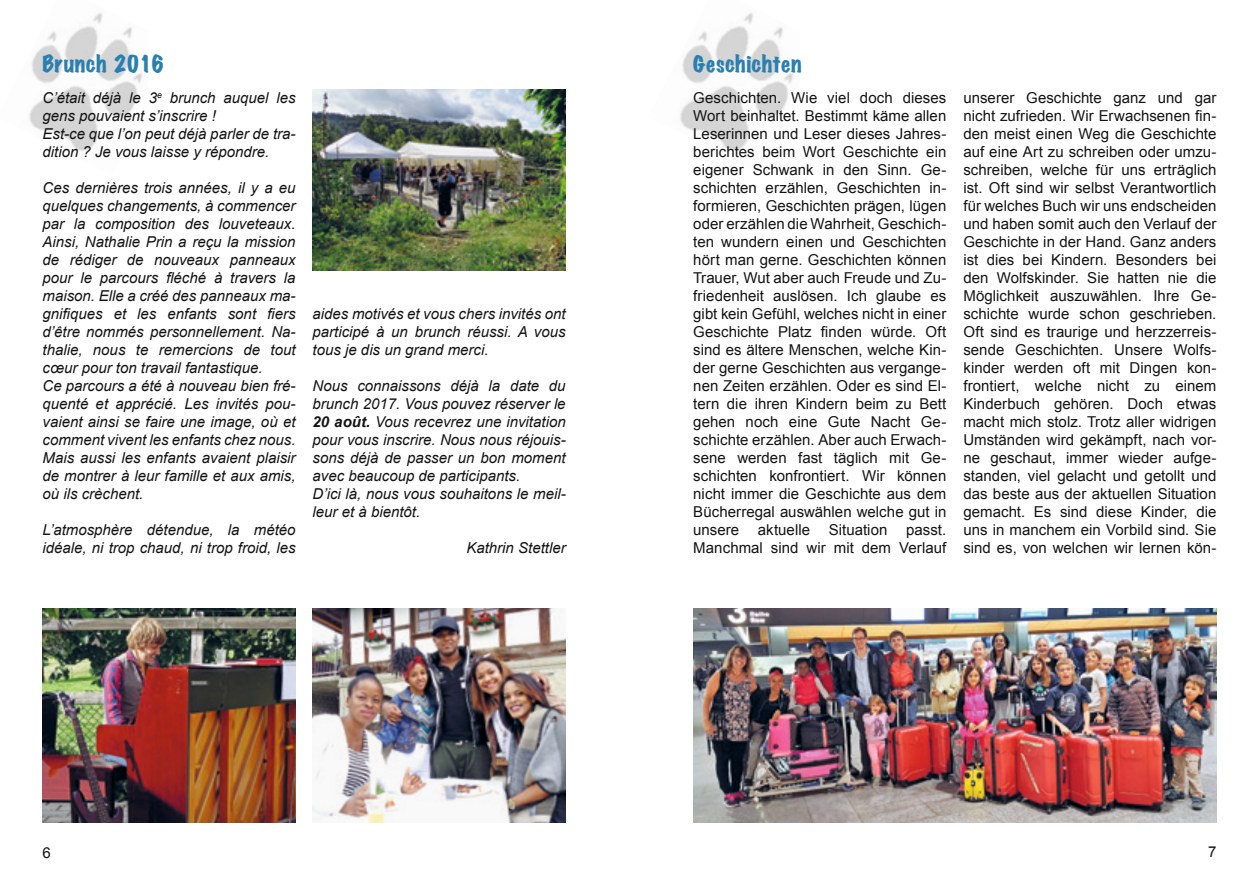
<style>
.page{position:relative;width:1259px;height:893px;background:#fff}
.page>*{position:absolute;margin:0;border:0;box-sizing:border-box;transform-origin:0 0}
.t1{font:expanded 21px "Marker Felt";letter-spacing:.025em;color:#297fb0}
.t2{font:15px/18px "Arial";color:#131413;text-align:justify}
.t3{font:italic 15px/18px "Arial";color:#131413}
.s1{font-weight:700}
</style>
<div class="page">
<img style="left:680px;top:13px;width:113px;height:139px">
<img style="left:29px;top:13px;width:114px;height:139px">
<img style="left:313px;top:89px;width:253px;height:182px">
<img style="left:313px;top:608px;width:253px;height:215px">
<img style="left:693px;top:608px;width:523px;height:215px">
<img style="left:43px;top:608px;width:253px;height:215px">
<h1 class="t1" style="left:43px;top:47px;width:123px">Brunch 2016</h1>
<p class="t3" style="left:43px;top:89px;width:255px">C’était déjà le 3<sup>e</sup> brunch auquel les gens pouvaient s’inscrire !<br>Est-ce que l’on peut déjà parler de tra&shy;dition ? Je vous laisse y répondre.</p>
<p class="t3" style="left:43px;top:179px;width:255px">Ces dernières trois années, il y a eu quelques changements, à commencer par la composition des louveteaux.<br>Ainsi, Nathalie Prin a reçu la mission de rédiger de nouveaux panneaux pour le parcours fléché à travers la maison. Elle a créé des panneaux ma&shy;gnifiques et les enfants sont fiers d’être nommés personnellement. Na&shy;thalie, nous te remercions de tout cœur pour ton travail fantastique.<br>Ce parcours a été à nouveau bien fré&shy;quenté et apprécié. Les invités pou&shy;vaient ainsi se faire une image, où et comment vivent les enfants chez nous.<br>Mais aussi les enfants avaient plaisir de montrer à leur famille et aux amis, où ils crèchent.</p>
<p class="t3" style="left:43px;top:521px;width:254px">L’atmosphère détendue, la météo idéale, ni trop chaud, ni trop froid, les</p>
<p class="t3" style="left:313px;top:305px;width:254px;text-align:justify">aides motivés et vous chers invités ont participé à un brunch réussi. A vous tous je dis un grand merci.</p>
<p class="t3" style="left:313px;top:377px;width:255px">Nous connaissons déjà la date du brunch 2017. Vous pouvez réserver le <span class="s1">20 août.</span> Vous recevrez une invitation pour vous inscrire. Nous nous réjouis&shy;sons déjà de passer un bon moment avec beaucoup de participants.<br>D’ici là, nous vous souhaitons le meil&shy;leur et à bientôt.</p>
<p class="t3" style="left:466px;top:539px;width:101px">Kathrin Stettler</p>
<h1 class="t1" style="left:693px;top:47px;width:110px">Geschichten</h1>
<p class="t2" style="left:693px;top:89px;width:255px">Geschichten. Wie viel doch dieses Wort beinhaltet. Bestimmt käme allen Leserinnen und Leser dieses Jahres&shy;berichtes beim Wort Geschichte ein eigener Schwank in den Sinn. Ge&shy;schichten erzählen, Geschichten in&shy;formieren, Geschichten prägen, lügen oder erzählen die Wahrheit, Geschich&shy;ten wundern einen und Geschichten hört man gerne. Geschichten können Trauer, Wut aber auch Freude und Zu&shy;friedenheit auslösen. Ich glaube es gibt kein Gefühl, welches nicht in einer Geschichte Platz finden würde. Oft sind es ältere Menschen, welche Kin&shy;der gerne Geschichten aus vergange&shy;nen Zeiten erzählen. Oder es sind El&shy;tern die ihren Kindern beim zu Bett gehen noch eine Gute Nacht Ge&shy;schichte erzählen. Aber auch Erwach&shy;sene werden fast täglich mit Ge&shy;schichten konfrontiert. Wir können nicht immer die Geschichte aus dem Bücherregal auswählen welche gut in unsere aktuelle Situation passt.<br>Manchmal sind wir mit dem Verlauf</p>
<p class="t2" style="left:963px;top:89px;width:255px">unserer Geschichte ganz und gar nicht zufrieden. Wir Erwachsenen fin&shy;den meist einen Weg die Geschichte auf eine Art zu schreiben oder umzu&shy;schreiben, welche für uns erträglich ist. Oft sind wir selbst Verantwortlich für welches Buch wir uns endscheiden und haben somit auch den Verlauf der Geschichte in der Hand. Ganz anders ist dies bei Kindern. Besonders bei den Wolfskinder. Sie hatten nie die Möglichkeit auszuwählen. Ihre Ge&shy;schichte wurde schon geschrieben.<br>Oft sind es traurige und herzzerreis&shy;sende Geschichten. Unsere Wolfs&shy;kinder werden oft mit Dingen kon&shy;frontiert, welche nicht zu einem Kinderbuch gehören. Doch etwas macht mich stolz. Trotz aller widrigen Umständen wird gekämpft, nach vor&shy;ne geschaut, immer wieder aufge&shy;standen, viel gelacht und getollt und das beste aus der aktuellen Situation gemacht. Es sind diese Kinder, die uns in manchem ein Vorbild sind. Sie sind es, von welchen wir lernen kön-</p>
<p class="t2" style="left:43px;top:844px;width:10px">6</p>
<p class="t2" style="left:1208px;top:843px;width:10px">7</p>
</div>
